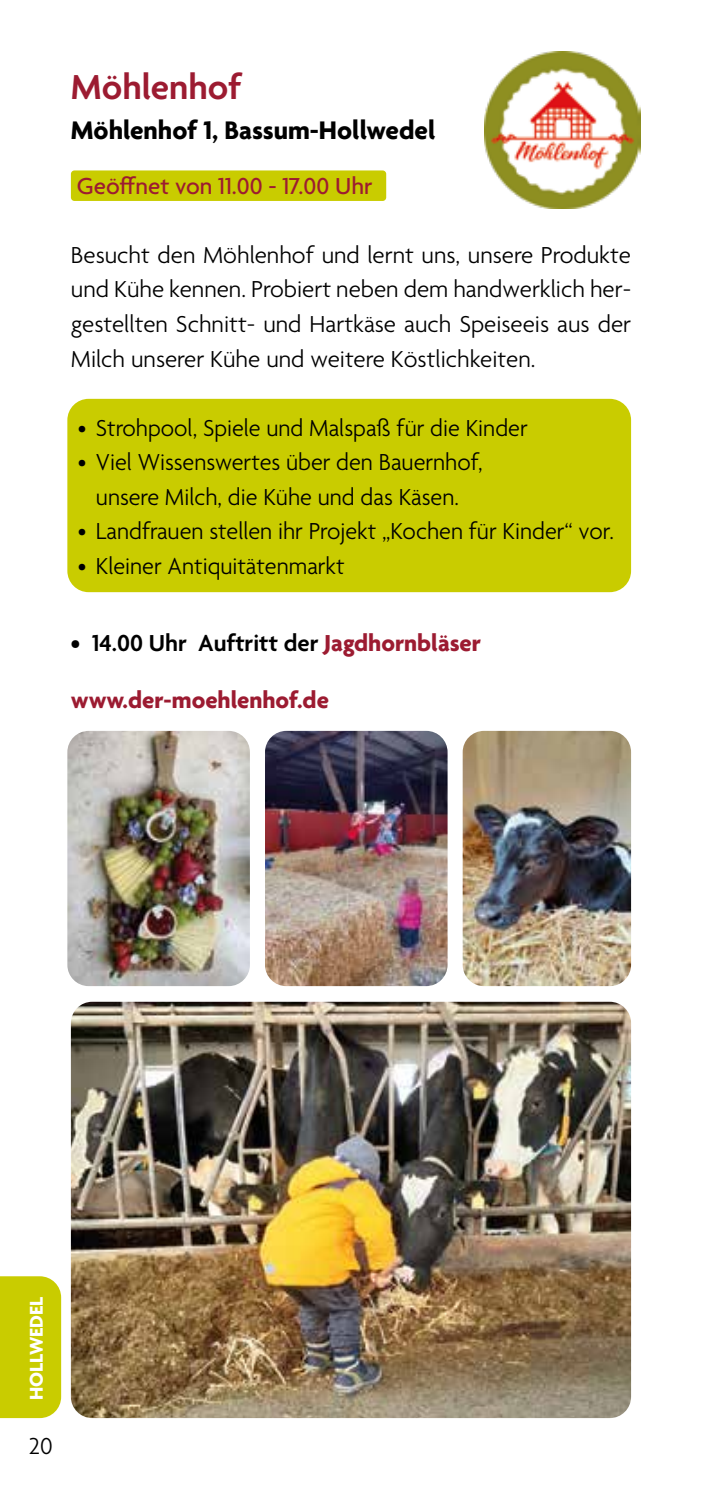
<style>
.page{position:relative;width:702px;height:1489px;background:#fff}
.page>*{position:absolute;margin:0;border:0;box-sizing:border-box;transform-origin:0 0}
.t1{font:600 37.5px "Agenda";color:#9c1b31}
.t2{font:700 27.5px "Agenda";color:#000}
.t3{font:300 25px/34.5px "Agenda";color:#000;text-align:justify}
.t4{font:600 25px "Agenda";color:#000;scale:.95 1}
.t5{font:500 25px "Agenda";color:#9c1b31}
.t6{font:700 25px "Agenda";color:#9c1b31}
.t7{font:700 20px "Agenda";color:#fff}
.s1{font-weight:700;color:#9c1b31}
</style>
<div class="page">
<div style="left:67px;top:399px;width:564px;height:193px;background:#c9cc00;border-radius:21px"></div>
<div style="left:0;top:1276px;width:61px;height:141px;background:#c9cc00"></div>
<div style="left:71px;top:170px;width:315px;height:31px;background:#c9cc00;border-radius:4px"></div>
<img style="left:71px;top:1001px;width:560px;height:416px">
<img style="left:265px;top:730px;width:182px;height:256px">
<img style="left:484px;top:52px;width:156px;height:156px">
<img style="left:67px;top:730px;width:183px;height:256px">
<img style="left:462px;top:730px;width:169px;height:256px">
<h1 class="t1" style="left:71px;top:67px;width:172px">Möhlenhof</h1>
<p class="t2" style="left:71px;top:115px;width:366px">Möhlenhof 1, Bassum-Hollwedel</p>
<p class="t5" style="left:77px;top:172px;width:297px">Geöffnet von 11.00 - 17.00 Uhr</p>
<p class="t3" style="left:71px;top:239px;width:561px">Besucht den Möhlenhof und lernt uns, unsere Produkte und Kühe kennen. Probiert neben dem handwerklich her&shy;gestellten Schnitt- und Hartkäse auch Speiseeis aus der Milch unserer Kühe und weitere Köstlichkeiten.</p>
<p class="t3" style="left:78px;top:412px;width:451px">• Strohpool, Spiele und Malspaß für die Kinder</p>
<p class="t3" style="left:78px;top:446px;width:406px;text-align:center">• Viel Wissenswertes über den Bauernhof, unsere Milch, die Kühe und das Käsen.</p>
<p class="t3" style="left:78px;top:515px;width:537px">• Landfrauen stellen ihr Projekt „Kochen für Kinder“ vor.</p>
<p class="t3" style="left:78px;top:550px;width:268px">• Kleiner Antiquitätenmarkt</p>
<p class="t4" style="left:71px;top:629px;width:433px">• 14.00 Uhr Auftritt der <span class="s1">Jagdhornbläser</span></p>
<p class="t6" style="left:71px;top:686px;width:259px">www.der-moehlenhof.de</p>
<p class="t7" style="left:25px;top:1400px;width:105px;rotate:-90deg">HOLLWEDEL</p>
<p class="t3" style="left:29px;top:1429px;width:25px">20</p>
</div>
